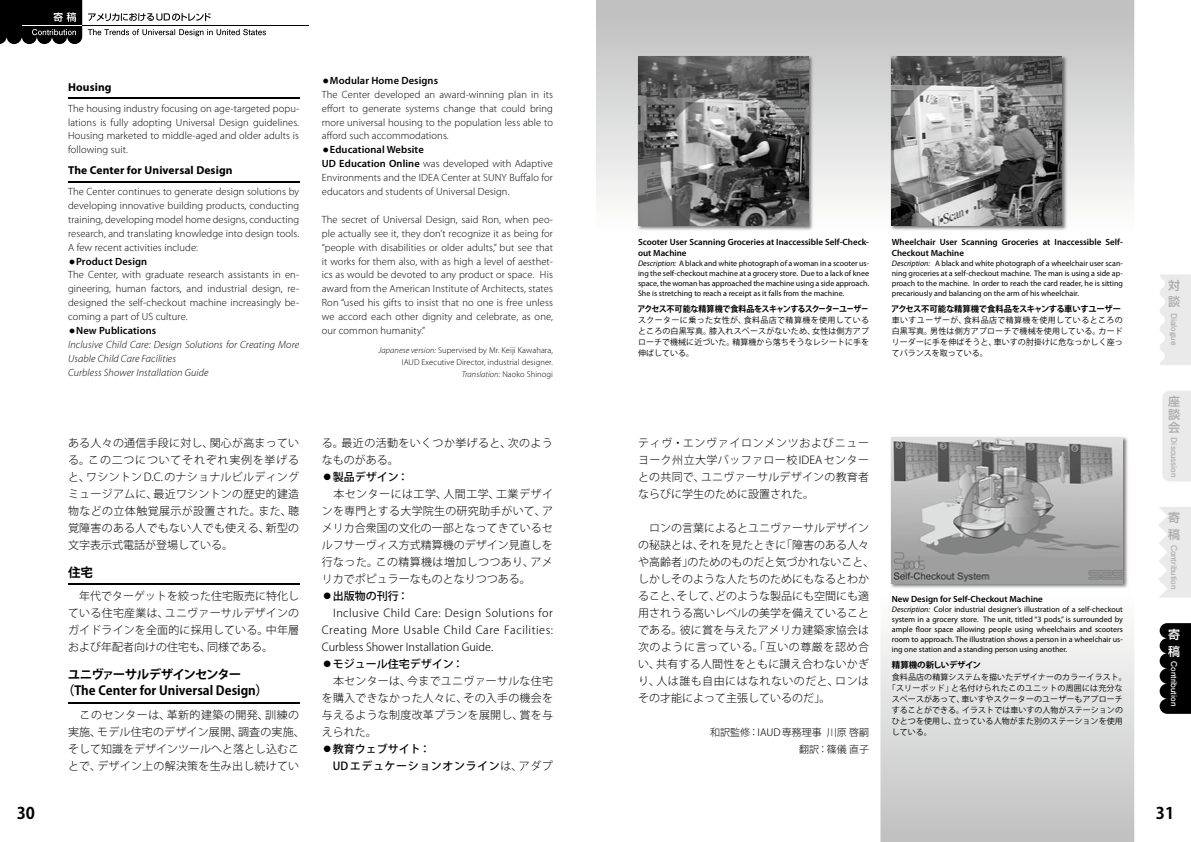
<style>
.page{position:relative;width:1191px;height:842px;background:#fff}
.page>*{position:absolute;margin:0;border:0;box-sizing:border-box;transform-origin:0 0}
.t1{font:700 16px "Koz Go Pro";color:#000}
.t2{font:700 12.5px/15.8px "Koz Go Pro";color:#000}
.t3{font:500 12px/12.6px "Shin Go Pro";color:#ababab}
.t4{font:500 12px/17.2px "Shin Go Pro";color:#fff}
.t5{font:700 11.5px "Myriad Pro";letter-spacing:.01em;color:#000}
.t6{font:300 11px/17px "Koz Go Pro";letter-spacing:.015em;color:#000}
.t7{font:300 11px/17px "Koz Go Pro";letter-spacing:.04em;color:#000}
.t8{font:500 11px/17px "Koz Go Pro";letter-spacing:.05em;color:#000}
.t9{font:300 11px/17px "Koz Go Pro";letter-spacing:.035em;color:#000}
.t10{font:300 10.5px/13.9px "Myriad Pro";letter-spacing:.01em;color:#000;text-align:justify}
.t11{font:italic 300 10.5px/13.9px "Myriad Pro";letter-spacing:.01em;color:#000}
.t12{font:300 10px/17px "Koz Go Pro";color:#000;text-align:right}
.t13{font:600 9px/11px "Myriad Pro";color:#000}
.t14{font:300 8.5px/12px "Myriad Pro";letter-spacing:.01em;color:#000;text-align:right}
.t15{font:700 8.5px "Koz Go Pro";letter-spacing:-.04em;color:#000}
.t16{font:700 8.5px "Koz Go Pro";letter-spacing:-.04em;color:#000;scale:.95 1}
.t17{font:8px/10px "Myriad Pro";color:#000;text-align:justify}
.t18{font:8px/11px "Koz Go Pro";letter-spacing:.01em;color:#000;text-align:justify}
.t19{font:700 8px "Futo Go B101 Pro";color:#ababab}
.t20{font:700 8px "Futo Go B101 Pro";color:#fff}
.s1{font-family:"Koz Go Pro";font-weight:400;font-size:8px}
.s2{font-weight:600}
.s3{font-family:"Koz Go Pro";font-weight:400;font-style:normal;font-size:8px}
.s4{font-weight:600;font-style:normal}
.s5{font-style:italic}
.s6{font-weight:500}
.s7{font-weight:300}
</style>
<div class="page">
<hr style="left:82px;top:26px;width:227px;height:1px;background:#000">
<svg style="left:88px;top:29px;width:178px;height:7px"></svg>
<svg style="left:88px;top:13px;width:123px;height:8px"></svg>
<svg style="left:0;top:0;width:82px;height:44px;background:#1a1a1a"></svg>
<svg style="left:1160px;top:274px;width:31px;height:91px;background:#ebebeb"></svg>
<div style="left:1162px;top:391px;width:29px;height:90px;background:#eaeaea"></div>
<svg style="left:1158px;top:507px;width:33px;height:91px"></svg>
<svg style="left:1159px;top:623px;width:32px;height:91px;background:#131313"></svg>
<svg style="left:880px;top:632px;width:254px;height:210px;background:#dadada"></svg>
<svg style="left:596px;top:0;width:538px;height:211px;background:#d3d3d3"></svg>
<hr style="left:68px;top:98px;width:231px;height:1px;background:#000">
<hr style="left:68px;top:181px;width:231px;height:1px;background:#000">
<img style="left:891px;top:437px;width:237px;height:151px">
<img style="left:891px;top:437px;width:232px;height:146px">
<img style="left:635px;top:54px;width:178px;height:176px">
<img style="left:638px;top:57px;width:170px;height:169px">
<img style="left:889px;top:54px;width:178px;height:176px">
<img style="left:892px;top:57px;width:170px;height:169px">
<hr style="left:68px;top:583px;width:231px;height:1px;background:#000">
<hr style="left:68px;top:702px;width:231px;height:1px;background:#000">
<p class="t5" style="left:68px;top:81px;width:45px">Housing</p>
<p class="t10" style="left:68px;top:101px;width:233px">The housing industry focusing on age-targeted popu&shy;lations is fully adopting Universal Design guidelines.<br>Housing marketed to middle-aged and older adults is following suit.</p>
<p class="t5" style="left:68px;top:164px;width:166px">The Center for Universal Design</p>
<p class="t10" style="left:68px;top:185px;width:233px">The Center continues to generate design solutions by developing innovative building products, conducting training, developing model home designs, conducting research, and translating knowledge into design tools.<br>A few recent activities include:</p>
<p class="t10" style="left:68px;top:254px;width:233px;text-align:left"><span class="s1">●</span><span class="s2">Product Design<br></span>The Center, with graduate research assistants in en&shy;gineering, human factors, and industrial design, re&shy;designed the self-checkout machine increasingly be&shy;coming a part of US culture.</p>
<p class="t11" style="left:68px;top:324px;width:233px"><span class="s3">●</span><span class="s4">New Publications<br></span>Inclusive Child Care: Design Solutions for Creating More Usable Child Care Facilities<br>Curbless Shower Installation Guide</p>
<p class="t10" style="left:322px;top:74px;width:233px;text-align:left"><span class="s1">●</span><span class="s2">Modular Home Designs<br></span>The Center developed an award-winning plan in its effort to generate systems change that could bring more universal housing to the population less able to afford such accommodations.</p>
<p class="t10" style="left:322px;top:143px;width:233px;text-align:left"><span class="s1">●</span><span class="s2">Educational Website<br>UD Education Online</span> was developed with Adaptive Environments and the IDEA Center at SUNY Buffalo for educators and students of Universal Design.</p>
<p class="t10" style="left:322px;top:213px;width:233px">The secret of Universal Design, said Ron, when peo&shy;ple actually see it, they don’t recognize it as being for “people with disabilities or older adults,” but see that it works for them also, with as high a level of aesthet&shy;ics as would be devoted to any product or space. His award from the American Institute of Architects, states Ron “used his gifts to insist that no one is free unless we accord each other dignity and celebrate, as one, our common humanity.”</p>
<p class="t14" style="left:378px;top:344px;width:176px"><span class="s5">Japanese version:</span> Supervised by Mr. Keiji Kawahara,<br>IAUD Executive Director, industrial designer.<br><span class="s5">Translation:</span> Naoko Shinogi</p>
<p class="t6" style="left:68px;top:434px;width:233px;text-align:justify">ある人々の通信手段に対し、関心が高まっている。この二つについてそれぞれ実例を挙げると、ワシントン D.C. のナショナルビルディングミュージアムに、最近ワシントンの歴史的建造物などの立体触覚展示が設置された。また、聴覚障害のある人でもない人でも使える、新型の文字表示式電話が登場している。</p>
<p class="t2" style="left:68px;top:565px;width:26px">住宅</p>
<p class="t6" style="left:68px;top:587px;width:233px;text-align:justify">　年代でターゲットを絞った住宅販売に特化している住宅産業は、ユニヴァーサルデザインのガイドラインを全面的に採用している。中年層および年配者向けの住宅も、同様である。</p>
<p class="t2" style="left:62px;top:667px;width:207px;text-indent:6px">ユニヴァーサルデザインセンター（The Center for Universal Design）</p>
<p class="t6" style="left:68px;top:706px;width:238px">　このセンターは、革新的建築の開発、訓練の実施、モデル住宅のデザイン展開、調査の実施、そして知識をデザインツールへと落とし込むことで、デザイン上の解決策を生み出し続けてい</p>
<p class="t9" style="left:322px;top:434px;width:232px">る。最近の活動をいくつか挙げると、次のようなものがある。</p>
<p class="t6" style="left:322px;top:468px;width:233px"><span class="s6">●製品デザイン：<br></span>　本センターには工学、人間工学、工業デザインを専門とする大学院生の研究助手がいて、アメリカ合衆国の文化の一部となってきているセルフサーヴィス方式精算機のデザイン見直しを行なった。この精算機は増加しつつあり、アメリカでポピュラーなものとなりつつある。</p>
<p class="t7" style="left:322px;top:587px;width:233px"><span class="s6">●出版物の刊行：<br></span>　Inclusive Child Care: Design Solutions for Creating More Usable Child Care Facilities:<br>Curbless Shower Installation Guide.</p>
<p class="t6" style="left:322px;top:655px;width:233px"><span class="s6">●モジュール住宅デザイン：<br></span>　本センターは、今までユニヴァーサルな住宅を購入できなかった人々に、その入手の機会を与えるような制度改革プランを展開し、賞を与えられた。</p>
<p class="t8" style="left:322px;top:741px;width:233px">●教育ウェブサイト：<br>　UDエデュケーションオンライン<span class="s7">は、アダプ</span></p>
<p class="t13" style="left:638px;top:236px;width:233px">Scooter User Scanning Groceries at Inaccessible Self-Check&shy;out Machine</p>
<p class="t17" style="left:638px;top:258px;width:233px"><span class="s5">Description:</span> A black and white photograph of a woman in a scooter us&shy;ing the self-checkout machine at a grocery store. Due to a lack of knee space, the woman has approached the machine using a side approach.<br>She is stretching to reach a receipt as it falls from the machine.</p>
<p class="t16" style="left:637px;top:303px;width:244px">アクセス不可能な精算機で食料品をスキャンするスクーターユーザー</p>
<p class="t18" style="left:638px;top:315px;width:233px">スクーターに乗った女性が、食料品店で精算機を使用しているところの白黒写真。膝入れスペースがないため、女性は側方アプローチで機械に近づいた。精算機から落ちそうなレシートに手を伸ばしている。</p>
<p class="t13" style="left:891px;top:236px;width:233px">Wheelchair User Scanning Groceries at Inaccessible Self-<br>Checkout Machine</p>
<p class="t17" style="left:891px;top:258px;width:233px"><span class="s5">Description:</span> A black and white photograph of a wheelchair user scan&shy;ning groceries at a self-checkout machine. The man is using a side ap&shy;proach to the machine. In order to reach the card reader, he is sitting precariously and balancing on the arm of his wheelchair.</p>
<p class="t15" style="left:891px;top:303px;width:231px">アクセス不可能な精算機で食料品をスキャンする車いすユーザー</p>
<p class="t18" style="left:891px;top:315px;width:232px">車いすユーザーが、食料品店で精算機を使用しているところの白黒写真。男性は側方アプローチで機械を使用している。カードリーダーに手を伸ばそうと、車いすの肘掛けに危なっかしく座ってバランスを取っている。</p>
<p class="t6" style="left:638px;top:434px;width:233px;text-align:justify">ティヴ・エンヴァイロンメンツおよびニューヨーク州立大学バッファロー校IDEAセンターとの共同で、ユニヴァーサルデザインの教育者ならびに学生のために設置された。</p>
<p class="t6" style="left:638px;top:519px;width:238px">　ロンの言葉によるとユニヴァーサルデザインの秘訣とは、それを見たときに「障害のある人々や高齢者」のためのものだと気づかれないこと、しかしそのような人たちのためにもなるとわかること、そして、どのような製品にも空間にも適用されうる高いレベルの美学を備えていることである。彼に賞を与えたアメリカ建築家協会は次のように言っている。「互いの尊厳を認め合い、共有する人間性をともに讃え合わないかぎり、人は誰も自由にはなれないのだと、ロンはその才能によって主張しているのだ」。</p>
<p class="t12" style="left:710px;top:724px;width:160px">和訳監修：IAUD 専務理事 川原 啓嗣翻訳：篠儀 直子</p>
<p class="t13" style="left:891px;top:594px;width:152px">New Design for Self-Checkout Machine</p>
<p class="t17" style="left:891px;top:604px;width:233px"><span class="s5">Description:</span> Color industrial designer’s illustration of a self-checkout system in a grocery store. The unit, titled “3 pods,” is surrounded by ample floor space allowing people using wheelchairs and scooters room to approach. The illustration shows a person in a wheelchair us&shy;ing one station and a standing person using another.</p>
<p class="t15" style="left:891px;top:659px;width:91px">精算機の新しいデザイン</p>
<p class="t18" style="left:891px;top:671px;width:237px">食料品店の精算システムを描いたデザイナーのカラーイラスト。</p>
<p class="t18" style="left:887px;top:682px;width:236px">「スリーポッド」と名付けられたこのユニットの周囲には充分な</p>
<p class="t18" style="left:891px;top:693px;width:232px">スペースがあって、車いすやスクーターのユーザーもアプローチ</p>
<p class="t18" style="left:891px;top:704px;width:233px">することができる。イラストでは車いすの人物がステーションの</p>
<p class="t18" style="left:891px;top:715px;width:232px">ひとつを使用し、立っている人物がまた別のステーションを使用</p>
<p class="t18" style="left:891px;top:726px;width:41px">している。</p>
<p class="t3" style="left:1168px;top:276px;width:13px;line-height:16px">対談</p>
<p class="t19" style="left:1180px;top:312px;width:34px;rotate:90deg">Dialogue</p>
<p class="t3" style="left:1168px;top:394px;width:13px;text-align:justify">座談会</p>
<p class="t19" style="left:1180px;top:437px;width:42px;rotate:90deg">Discussion</p>
<p class="t3" style="left:1168px;top:507px;width:13px;line-height:17.2px">寄稿</p>
<p class="t19" style="left:1180px;top:544px;width:46px;rotate:90deg">Contribution</p>
<p class="t4" style="left:1168px;top:624px;width:13px">寄稿</p>
<p class="t20" style="left:1180px;top:661px;width:46px;rotate:90deg">Contribution</p>
<h1 class="t1" style="left:17px;top:803px;width:20px">30</h1>
<h1 class="t1" style="left:1155px;top:803px;width:20px">31</h1>
</div>
